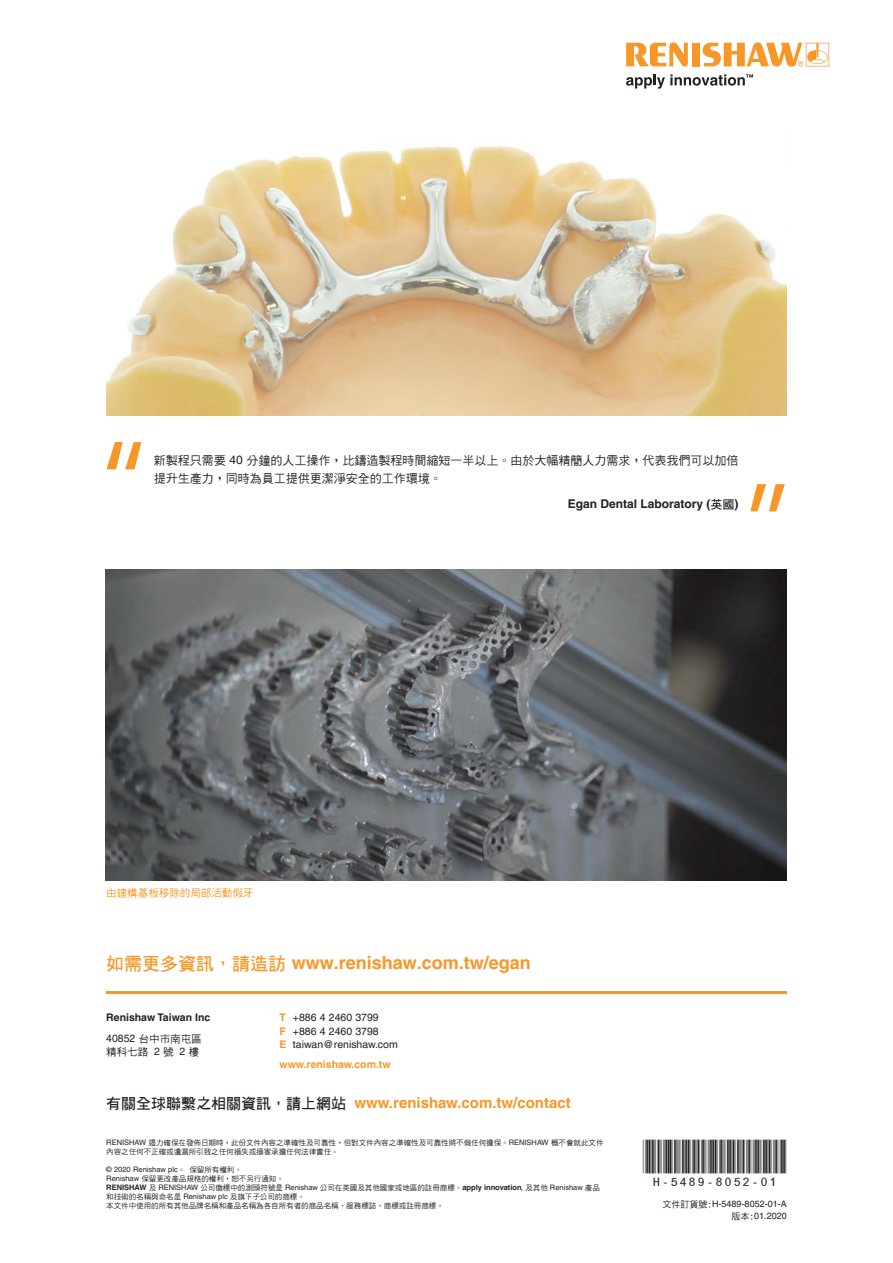
<style>
.page{position:relative;width:893px;height:1263px;background:#fff}
.page>*{position:absolute;margin:0;border:0;box-sizing:border-box;transform-origin:0 0}
.t1{font:48px "MBH16 B";color:#231f20}
.Call_to_action{font:700 18px "Helvetica LT Pro";color:#f79727}
.t2{font:700 15px "Helvetica LT Pro";color:#f79727}
.Main_body_text_8pt{font:12px/18px "DF Hei Md HK BF";color:#231f20}
.t3{font:700 12px "Helvetica LT Pro";color:#231f20}
.t4{font:10.5px "Helvetica LT Pro";color:#231f20}
.t5{font:700 10.5px "Helvetica LT Pro";color:#f79727}
.t6{font:10.5px "DF Hei Md HK BF";color:#231f20}
.t7{font:700 10.5px "Helvetica LT Pro";color:#231f20}
.Caption_text_7pt{font:10.5px "DF Hei Md HK BF";color:#f79727}
.t8{font:9px "Helvetica LT Pro";color:#231f20}
.t9{font:7.5px/9px "DF Hei Md HK BF";color:#231f20}
.s1{font-family:"Helvetica LT Pro"}
.s2{font-family:"DF Hei W7 WIN BF";font-weight:400}
.s3{font-family:"DF Hei W7 WIN BF";font-weight:400;color:#231f20}
.s4{font-family:"Helvetica LT Pro";font-weight:700}
.s5{font-family:"DF Hei Md HK BF"}
</style>
<div class="page">
<svg style="left:626px;top:43px;width:62px;height:24px"></svg>
<div style="left:692px;top:43px;width:8px;height:23px;background:#f79727"></div>
<svg style="left:703px;top:43px;width:126px;height:24px"></svg>
<svg style="left:626px;top:74px;width:127px;height:15px"></svg>
<hr style="left:106px;top:991px;width:681px;height:2px;background:#f79727">
<img style="left:106px;top:146px;width:681px;height:270px">
<svg style="left:107px;top:442px;width:34px;height:27px"></svg>
<svg style="left:750px;top:484px;width:35px;height:27px"></svg>
<img style="left:106px;top:570px;width:681px;height:310px">
<p class="Main_body_text_8pt" style="left:154px;top:451px;width:586px">新製程只需要 <span class="s1">40</span> 分鐘的人工操作，比鑄造製程時間縮短一半以上。由於大幅精簡人力需求，代表我們可以加倍提升生產力，同時為員工提供更潔淨安全的工作環境。</p>
<p class="t3" style="left:568px;top:496px;width:172px">Egan Dental Laboratory (<span class="s2">英國</span>)</p>
<p class="Caption_text_7pt" style="left:106px;top:888px;width:148px">由建構基板移除的局部活動假牙</p>
<p class="Call_to_action" style="left:106px;top:951px;width:426px"><span class="s2">如需更多資訊，請造訪</span> www.renishaw.com.tw/egan</p>
<p class="t7" style="left:106px;top:1011px;width:106px">Renishaw Taiwan Inc</p>
<p class="t6" style="left:106px;top:1033px;width:97px"><span class="s1">40852</span> 台中市南屯區</p>
<p class="t6" style="left:106px;top:1046px;width:94px">精科七路 <span class="s1">2</span> 號 <span class="s1">2</span> 樓</p>
<p class="t5" style="left:280px;top:1011px;width:8px">T</p>
<p class="t4" style="left:293px;top:1011px;width:87px">+886 4 2460 3799</p>
<p class="t5" style="left:280px;top:1024px;width:8px">F</p>
<p class="t4" style="left:293px;top:1025px;width:87px">+886 4 2460 3798</p>
<p class="t5" style="left:280px;top:1038px;width:9px">E</p>
<p class="t4" style="left:293px;top:1038px;width:106px">taiwan@renishaw.com</p>
<p class="t5" style="left:280px;top:1058px;width:113px">www.renishaw.com.tw</p>
<p class="t2" style="left:106px;top:1093px;width:466px"><span class="s3">有關全球聯繫之相關資訊，請上網站</span> www.renishaw.com.tw/contact</p>
<p class="t9" style="left:106px;top:1138px;width:499px"><span class="s1">RENISHAW</span> 竭力確保在發佈日期時，此份文件內容之準確性及可靠性，但對文件內容之準確性及可靠性將不做任何擔保。<span class="s1">RENISHAW</span> 概不會就此文件內容之任何不正確或遺漏所引致之任何損失或損害承擔任何法律責任。</p>
<p class="t9" style="left:106px;top:1165px;width:179px"><span class="s1">© 2020 Renishaw plc</span>。 保留所有權利。<br><span class="s1">Renishaw</span> 保留更改產品規格的權利，恕不另行通知。</p>
<p class="t9" style="left:106px;top:1183px;width:495px"><span class="s4">RENISHAW</span> 及 <span class="s1">RENISHAW</span> 公司徽標中的測頭符號是 <span class="s1">Renishaw</span> 公司在英國及其他國家或地區的註冊商標。<span class="s4">apply innovation</span>,及其他 <span class="s1">Renishaw</span> 產品和技術的名稱與命名是 <span class="s1">Renishaw plc</span> 及旗下子公司的商標。</p>
<p class="t9" style="left:106px;top:1201px;width:339px">本文件中使用的所有其他品牌名稱和產品名稱為各自所有者的商品名稱、服務標誌、商標或註冊商標。</p>
<p class="t8" style="left:663px;top:1199px;width:126px"><span class="s5">文件訂貨號:</span>H-5489-8052-01-A</p>
<p class="t8" style="left:732px;top:1211px;width:57px"><span class="s5">版本:</span>01.2020</p>
<p class="t1" style="left:643px;top:1141px;width:145px">*H-5489-8052-01*</p>
</div>
